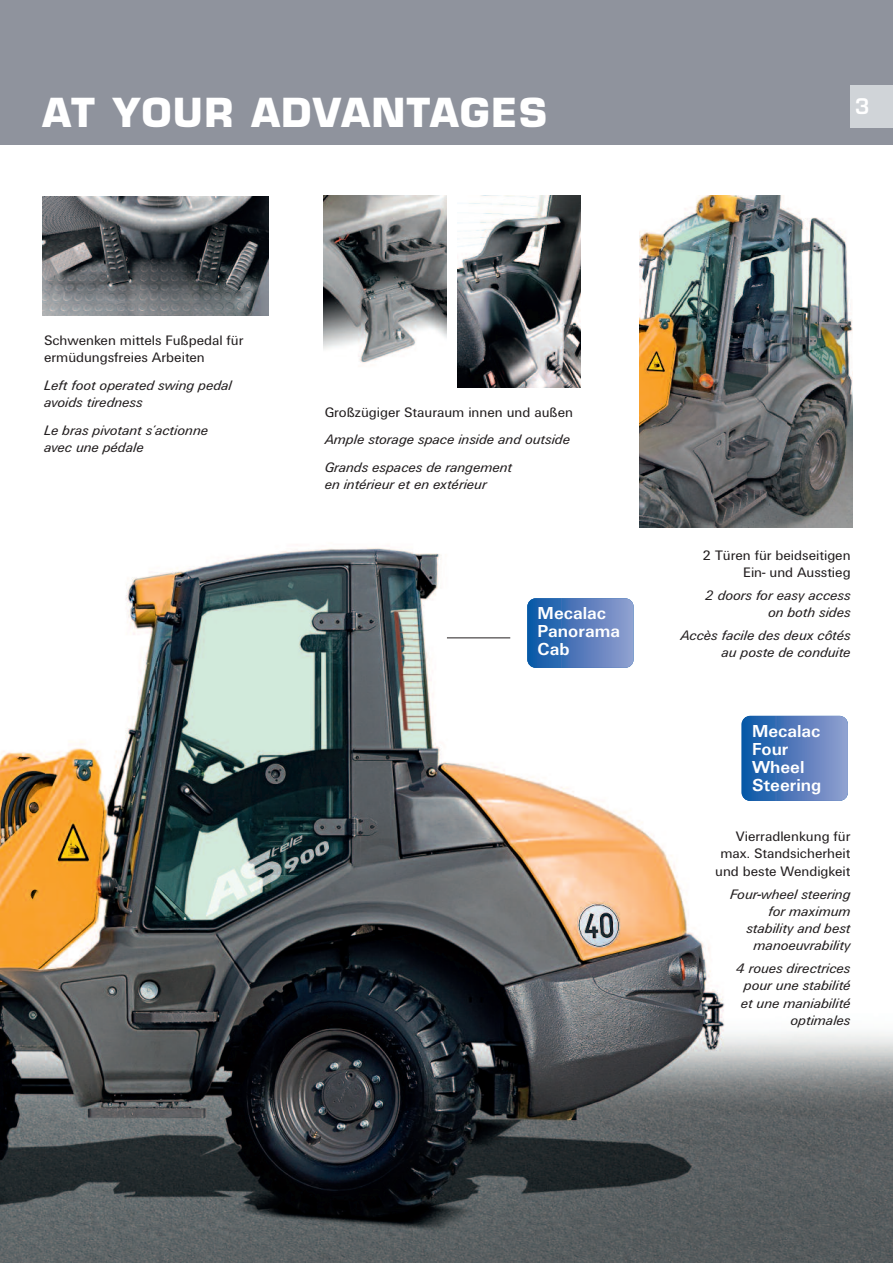
<style>
.page{position:relative;width:893px;height:1263px;background:#fff}
.page>*{position:absolute;margin:0;border:0;box-sizing:border-box;transform-origin:0 0}
.t1{font:700 39px "Eurostile";letter-spacing:.035em;color:#fff}
.t2{font:600 21px "Eurostile";color:#fff}
.t3{font:700 18px/18px "Unitus T";color:#fff}
.t4{font:italic 14.25px/17.1px "Unitus T";color:#231f20;text-align:right}
.t5{font:14.25px/17.1px "Unitus T";color:#231f20;text-align:right}
</style>
<div class="page">
<img style="left:0;top:527px;width:893px;height:736px">
<img style="left:43px;top:196px;width:226px;height:120px">
<img style="left:458px;top:196px;width:123px;height:192px">
<img style="left:324px;top:196px;width:123px;height:167px">
<img style="left:639px;top:196px;width:214px;height:331px">
<div style="left:0;top:0;width:893px;height:145px;background:#8f939d"></div>
<div style="left:850px;top:85px;width:43px;height:43px;background:#d0d4d8"></div>
<div style="left:527px;top:598px;width:107px;height:70px;background:linear-gradient(to right,#0855a6,#969fd0);border-radius:9px"></div>
<div style="left:742px;top:716px;width:106px;height:85px;background:linear-gradient(to right,#0855a6,#959ecf);border-radius:9px"></div>
<hr style="left:447px;top:637px;width:63px;height:1px;background:#231f20">
<h1 class="t1" style="left:43px;top:98px;width:506px">AT YOUR ADVANTAGES</h1>
<h2 class="t2" style="left:855px;top:99px;width:16px">3</h2>
<p class="t5" style="left:44px;top:331px;width:201px;text-align:left">Schwenken mittels Fußpedal für ermüdungsfreies Arbeiten</p>
<p class="t4" style="left:44px;top:376px;width:189px;text-align:left">Left foot operated swing pedal avoids tiredness</p>
<p class="t4" style="left:44px;top:421px;width:166px;text-align:left">Le bras pivotant s’actionne avec une pédale</p>
<p class="t5" style="left:325px;top:403px;width:250px">Großzügiger Stauraum innen und außen</p>
<p class="t4" style="left:325px;top:425px;width:247px;line-height:27.8px;text-align:left">Ample storage space inside and outside<br>Grands espaces de rangement</p>
<p class="t4" style="left:325px;top:476px;width:164px">en intérieur et en extérieur</p>
<p class="t3" style="left:538px;top:604px;width:84px">Mecalac<br>Panorama<br>Cab</p>
<p class="t5" style="left:702px;top:546px;width:150px">2 Türen für beidseitigen<br>Ein- und Ausstieg</p>
<p class="t4" style="left:705px;top:586px;width:147px">2 doors for easy access on both sides</p>
<p class="t4" style="left:680px;top:627px;width:172px">Accès facile des deux côtés au poste de conduite</p>
<p class="t3" style="left:752px;top:722px;width:71px">Mecalac<br>Four<br>Wheel<br>Steering</p>
<p class="t5" style="left:715px;top:828px;width:137px">Vierradlenkung für max. Standsicherheit und beste Wendigkeit</p>
<p class="t4" style="left:730px;top:885px;width:122px">Four-wheel steering for maximum stability and best manoeuvrability</p>
<p class="t4" style="left:736px;top:960px;width:116px">4 roues directrices pour une stabilité et une maniabilité optimales</p>
</div>
